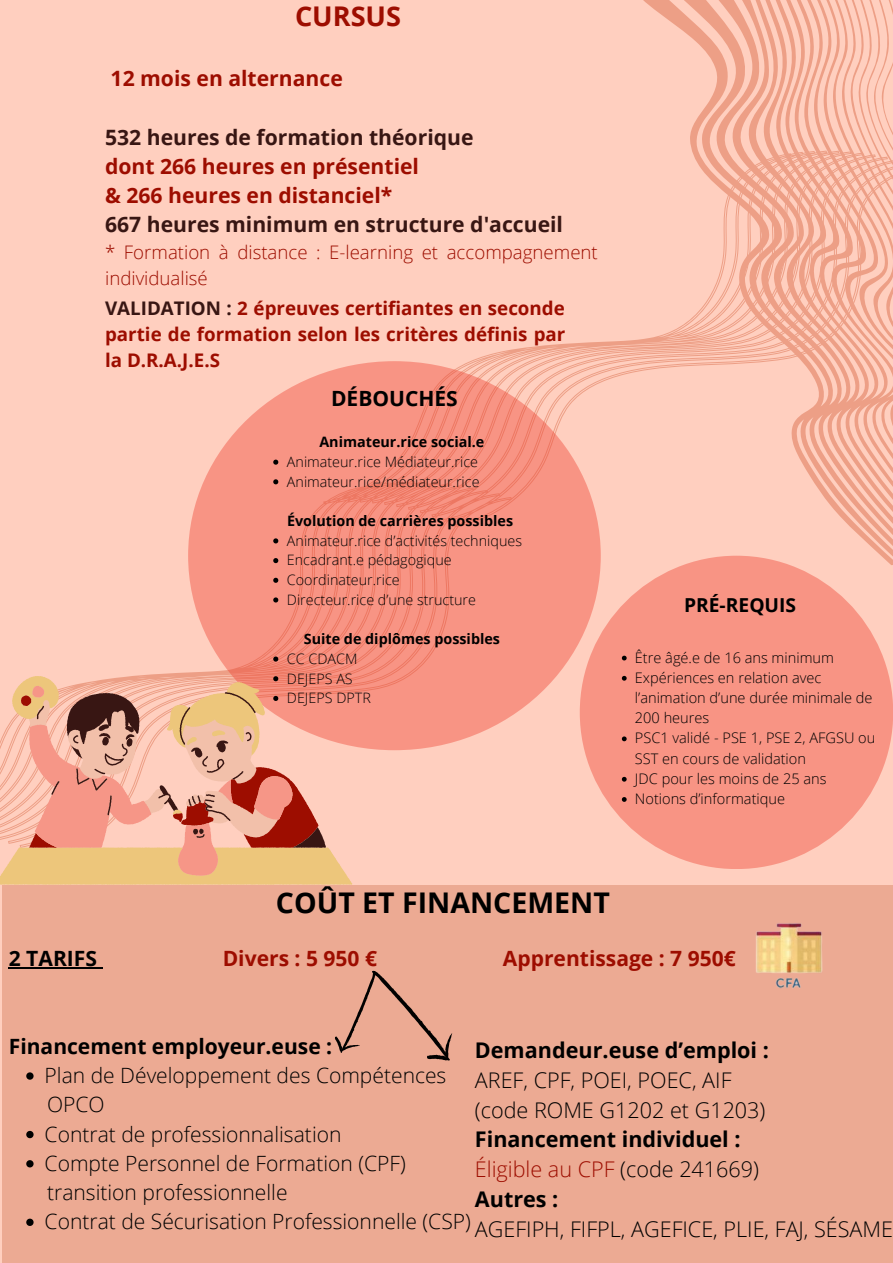
<style>
.page{position:relative;width:893px;height:1263px;background:#ffcfbf}
.page>*{position:absolute;margin:0;border:0;box-sizing:border-box;transform-origin:0 0}
.t1{font:700 28.5px "Open Sans";color:#000}
.t2{font:700 27.15px "Open Sans";color:#9d0d00}
.t3{font:300 21.6px "Open Sans";color:#000}
.t4{font:700 21.6px "Open Sans";color:#000}
.t5{font:300 21.6px "Open Sans";color:#9d0d00}
.t6{font:700 21.15px "Open Sans";color:#9d0d00}
.t7{font:700 21.15px "Open Sans";color:#381613}
.t8{font:300 21.08px "Open Sans";color:#000}
.t9{font:700 21.08px "Open Sans";color:#000}
.t10{font:700 21.08px "Open Sans";color:#9d0d00}
.t11{font:700 21px "Open Sans";color:#000}
.t12{font:700 19.27px "Open Sans";color:#000}
.t13{font:700 18.75px/25.9px "Open Sans";color:#9d0d00;text-align:justify}
.t14{font:300 18.67px/25.9px "Open Sans";color:#9d0d00}
.t15{font:300 14.55px/20.2px "Open Sans";color:#000}
.t16{font:300 14.33px "Open Sans";color:#000}
.t17{font:700 14.33px "Open Sans";color:#000}
.s1{color:#381613}
.s2{color:#000}
</style>
<div class="page">
<svg style="left:134px;top:340px;width:759px;height:518px"></svg>
<div style="left:2px;top:885px;width:891px;height:378px;background:#ecaa93"></div>
<svg style="left:630px;top:0;width:263px;height:593px"></svg>
<svg style="left:26px;top:1072px;width:8px;height:8px"></svg>
<svg style="left:26px;top:1131px;width:8px;height:7px"></svg>
<svg style="left:26px;top:1160px;width:8px;height:7px"></svg>
<svg style="left:26px;top:1218px;width:8px;height:8px"></svg>
<hr style="left:9px;top:967px;width:88px;height:2px;background:#000">
<div style="left:580px;top:556px;width:313px;height:313px;background:#f89484;border-radius:50%"></div>
<svg style="left:335px;top:970px;width:118px;height:91px"></svg>
<img style="left:756px;top:923px;width:67px;height:66px">
<svg style="left:188px;top:361px;width:413px;height:389px;fill:#f89484"></svg>
<svg style="left:0;top:676px;width:352px;height:209px"></svg>
<svg style="left:21px;top:695px;width:8px;height:153px"></svg>
<svg style="left:29px;top:686px;width:263px;height:190px;fill:#edc67b"></svg>
<svg style="left:622px;top:656px;width:4px;height:4px"></svg>
<svg style="left:622px;top:676px;width:4px;height:5px"></svg>
<svg style="left:622px;top:736px;width:4px;height:5px"></svg>
<svg style="left:622px;top:777px;width:4px;height:5px"></svg>
<svg style="left:622px;top:797px;width:4px;height:5px"></svg>
<svg style="left:273px;top:460px;width:5px;height:5px"></svg>
<svg style="left:273px;top:479px;width:5px;height:5px"></svg>
<svg style="left:273px;top:538px;width:5px;height:5px"></svg>
<svg style="left:273px;top:558px;width:5px;height:5px"></svg>
<svg style="left:273px;top:578px;width:5px;height:5px"></svg>
<svg style="left:273px;top:597px;width:5px;height:5px"></svg>
<svg style="left:273px;top:656px;width:5px;height:5px"></svg>
<svg style="left:273px;top:676px;width:5px;height:5px"></svg>
<svg style="left:37px;top:692px;width:289px;height:156px"></svg>
<p class="t2" style="left:295px;top:-3px;width:108px">CURSUS</p>
<p class="t6" style="left:111px;top:64px;width:234px">12 mois en alternance</p>
<p class="t7" style="left:105px;top:122px;width:370px">532 heures de formation théorique</p>
<p class="t6" style="left:105px;top:151px;width:315px">dont 266 heures en présentiel</p>
<p class="t6" style="left:105px;top:181px;width:289px">&amp; 266 heures en distanciel*</p>
<p class="t7" style="left:105px;top:210px;width:459px">667 heures minimum en structure d'accueil</p>
<p class="t14" style="left:105px;top:239px;width:494px">* Formation à distance : E-learning et accompagnement individualisé</p>
<p class="t13" style="left:105px;top:295px;width:462px"><span class="s1">VALIDATION :</span> 2 épreuves certifiantes en seconde partie de formation selon les critères définis par la D.R.A.J.E.S</p>
<p class="t11" style="left:331px;top:384px;width:128px">DÉBOUCHÉS</p>
<p class="t17" style="left:319px;top:432px;width:166px">Animateur.rice social.e</p>
<p class="t16" style="left:287px;top:452px;width:193px">Animateur.rice Médiateur.rice</p>
<p class="t16" style="left:287px;top:471px;width:194px">Animateur.rice/médiateur.rice</p>
<p class="t17" style="left:287px;top:511px;width:228px">Évolution de carrières possibles</p>
<p class="t16" style="left:287px;top:530px;width:236px">Animateur.rice d’activités techniques</p>
<p class="t16" style="left:287px;top:550px;width:166px">Encadrant.e pédagogique</p>
<p class="t16" style="left:287px;top:570px;width:114px">Coordinateur.rice</p>
<p class="t16" style="left:287px;top:589px;width:191px">Directeur.rice d’une structure</p>
<p class="t17" style="left:304px;top:629px;width:198px">Suite de diplômes possibles</p>
<p class="t16" style="left:287px;top:648px;width:72px">CC CDACM</p>
<p class="t16" style="left:287px;top:668px;width:67px">DEJEPS AS</p>
<p class="t16" style="left:287px;top:688px;width:85px">DEJEPS DPTR</p>
<p class="t12" style="left:684px;top:592px;width:114px">PRÉ-REQUIS</p>
<p class="t15" style="left:635px;top:647px;width:200px">Être âgé.e de 16 ans minimum</p>
<p class="t15" style="left:635px;top:667px;width:239px">Expériences en relation avec l’animation d’une durée minimale de<br>200 heures</p>
<p class="t15" style="left:635px;top:728px;width:242px">PSC1 validé - PSE 1, PSE 2, AFGSU ou<br>SST en cours de validation</p>
<p class="t15" style="left:635px;top:768px;width:193px">JDC pour les moins de 25 ans</p>
<p class="t15" style="left:635px;top:788px;width:152px">Notions d’informatique</p>
<p class="t1" style="left:276px;top:882px;width:335px">COÛT ET FINANCEMENT</p>
<p class="t9" style="left:9px;top:943px;width:90px">2 TARIFS</p>
<p class="t10" style="left:223px;top:943px;width:156px">Divers : 5 950 €</p>
<p class="t10" style="left:503px;top:943px;width:234px">Apprentissage : 7 950€</p>
<p class="t9" style="left:9px;top:1031px;width:325px">Financement employeur.euse :</p>
<p class="t8" style="left:47px;top:1090px;width:59px">OPCO</p>
<p class="t4" style="left:475px;top:1035px;width:295px">Demandeur.euse d’emploi :</p>
<p class="t3" style="left:475px;top:1065px;width:258px">AREF, CPF, POEI, POEC, AIF</p>
<p class="t3" style="left:475px;top:1094px;width:292px">(code ROME G1202 et G1203)</p>
<p class="t4" style="left:475px;top:1124px;width:267px">Financement individuel :</p>
<p class="t5" style="left:475px;top:1154px;width:286px">Éligible au CPF <span class="s2">(code 241669)</span></p>
<p class="t4" style="left:475px;top:1184px;width:85px">Autres :</p>
<p class="t3" style="left:475px;top:1214px;width:420px">AGEFIPH, FIFPL, AGEFICE, PLIE, FAJ, SÉSAME</p>
<p class="t8" style="left:45px;top:1060px;width:403px">Plan de Développement des Compétences</p>
<p class="t8" style="left:45px;top:1119px;width:298px">Contrat de professionnalisation</p>
<p class="t8" style="left:45px;top:1148px;width:363px">Compte Personnel de Formation (CPF)</p>
<p class="t8" style="left:45px;top:1207px;width:428px">Contrat de Sécurisation Professionnelle (CSP)</p>
<p class="t8" style="left:47px;top:1177px;width:242px">transition professionnelle</p>
</div>
